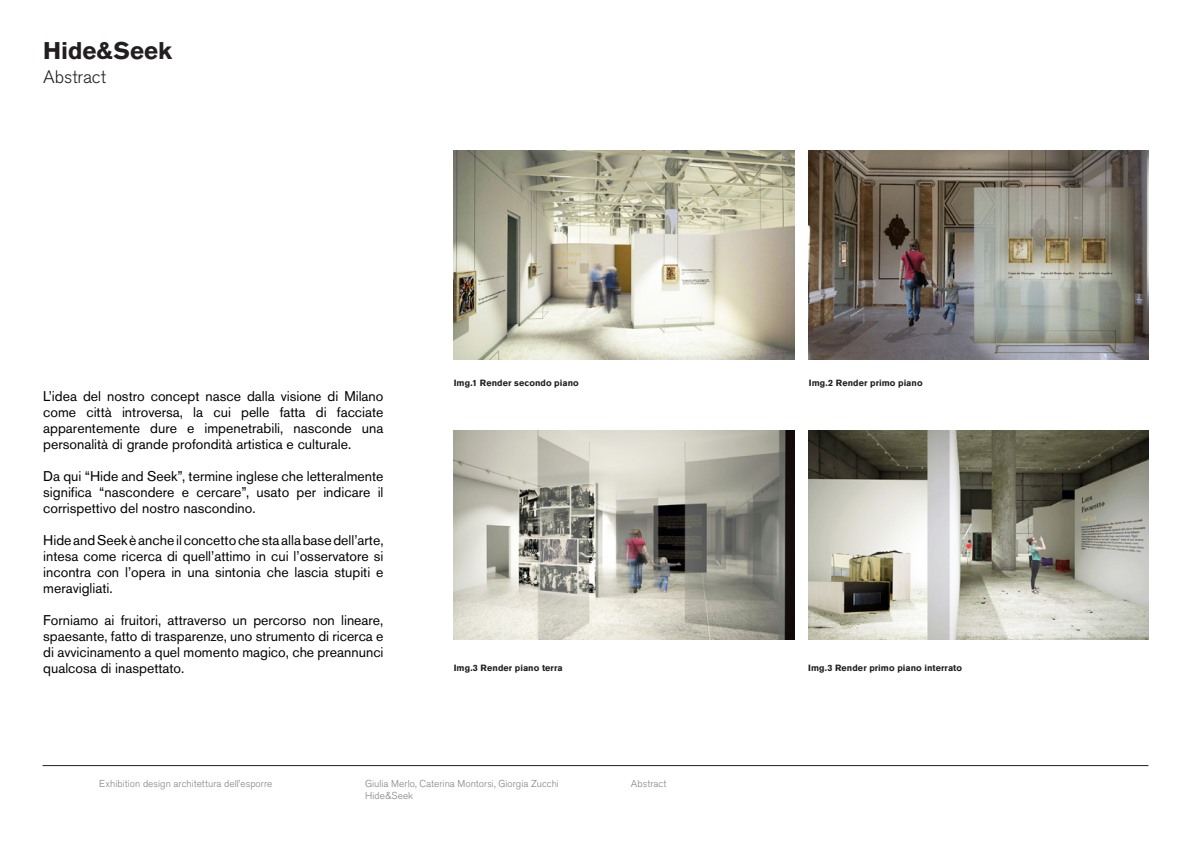
<style>
.page{position:relative;width:1191px;height:842px;background:#fff}
.page>*{position:absolute;margin:0;border:0;box-sizing:border-box;transform-origin:0 0}
.t1{font:700 24px "Akzidenz Grotesk BQ";letter-spacing:-.005em;color:#231f20}
.t2{font:18px "Akzidenz Grotesk BQ Light Os F";letter-spacing:-.005em;color:#231f20}
.t3{font:14px/16px "Akzidenz Grotesk BQ";color:#000;text-align:justify}
.t4{font:300 10px/12px "Akzidenz Grotesk BQ";letter-spacing:.005em;color:#808285}
.t5{font:700 9px "Akzidenz Grotesk BQ";letter-spacing:.01em;color:#231f20}
</style>
<div class="page">
<hr style="left:43px;top:765px;width:1105px;height:1px;background:#231f20">
<img style="left:454px;top:150px;width:340px;height:209px">
<img style="left:808px;top:150px;width:340px;height:209px">
<img style="left:454px;top:431px;width:340px;height:209px">
<img style="left:808px;top:431px;width:340px;height:209px">
<p class="t1" style="left:43px;top:37px;width:130px">Hide&amp;Seek</p>
<p class="t2" style="left:43px;top:67px;width:64px">Abstract</p>
<p class="t3" style="left:43px;top:388px;width:342px">L’idea del nostro concept nasce dalla visione di Milano come città introversa, la cui pelle fatta di facciate apparentemente dure e impenetrabili, nasconde una personalità di grande profondità artistica e culturale.</p>
<p class="t3" style="left:43px;top:468px;width:342px">Da qui “Hide and Seek”, termine inglese che letteralmente significa “nascondere e cercare”, usato per indicare il corrispettivo del nostro nascondino.</p>
<p class="t3" style="left:43px;top:532px;width:342px">Hide and Seek è anche il concetto che sta alla base dell’arte, intesa come ricerca di quell’attimo in cui l’osservatore si incontra con l’opera in una sintonia che lascia stupiti e meravigliati.</p>
<p class="t3" style="left:43px;top:612px;width:342px">Forniamo ai fruitori, attraverso un percorso non lineare, spaesante, fatto di trasparenze, uno strumento di ricerca e di avvicinamento a quel momento magico, che preannunci qualcosa di inaspettato.</p>
<p class="t5" style="left:454px;top:378px;width:127px">Img.1 Render secondo piano</p>
<p class="t5" style="left:809px;top:378px;width:115px">Img.2 Render primo piano</p>
<p class="t5" style="left:454px;top:662px;width:110px">Img.3 Render piano terra</p>
<p class="t5" style="left:808px;top:662px;width:155px">Img.3 Render primo piano interrato</p>
<p class="t4" style="left:365px;top:777px;width:195px">Giulia Merlo, Caterina Montorsi, Giorgia Zucchi<br>Hide&amp;Seek</p>
<p class="t4" style="left:99px;top:778px;width:175px">Exhibition design architettura dell’esporre</p>
<p class="t4" style="left:631px;top:777px;width:37px">Abstract</p>
</div>
